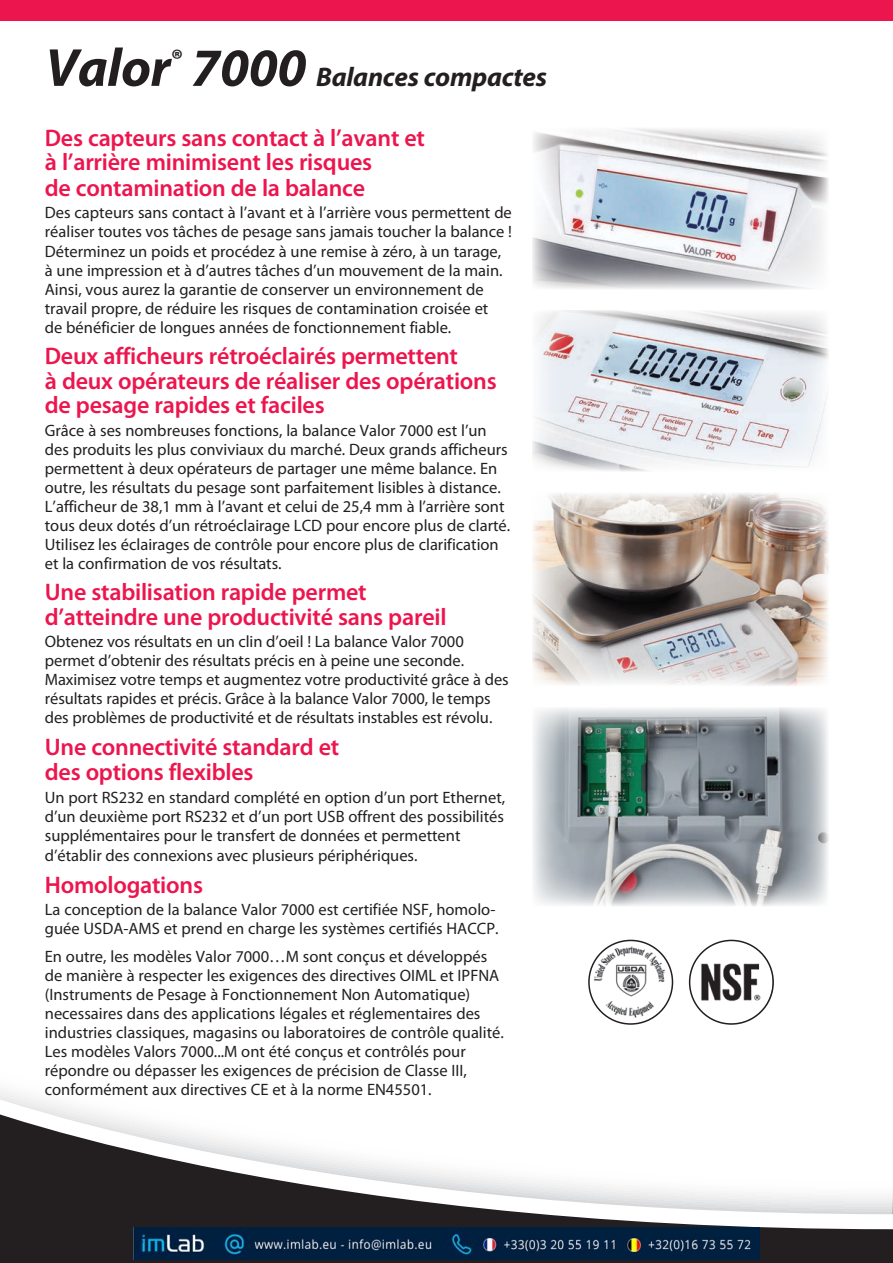
<style>
.page{position:relative;width:893px;height:1263px;background:#fff}
.page>*{position:absolute;margin:0;border:0;box-sizing:border-box;transform-origin:0 0}
.t1{font:italic 700 27px "Myriad Pro";letter-spacing:-.01em;color:#231f20}
.t2{font:600 24px/24.8px "Myriad Pro";letter-spacing:-.01em;color:#ed154e}
.t3{font:16.5px/19px "Myriad Pro";color:#231f20}
.s1{font-size:54px}
</style>
<div class="page">
<svg style="left:0;top:1096px;width:892px;height:167px"></svg>
<div style="left:0;top:0;width:893px;height:21px;background:#ed154e"></div>
<svg style="left:892px;top:1192px;width:1px;height:71px"></svg>
<img style="left:533px;top:707px;width:296px;height:199px">
<img style="left:532px;top:128px;width:297px;height:161px">
<img style="left:532px;top:493px;width:297px;height:193px">
<img style="left:532px;top:310px;width:297px;height:161px">
<img style="left:593px;top:945px;width:75px;height:75px">
<div style="left:588px;top:940px;width:85px;height:85px;border:2px solid #231f20;border-radius:50%"></div>
<img style="left:690px;top:940px;width:83px;height:84px;border-radius:42px">
<div style="left:689px;top:940px;width:85px;height:85px;border:2px solid #231f20;border-radius:50%"></div>
<img style="left:134px;top:1228px;width:625px;height:32px">
<h1 class="t1" style="left:45px;top:59px;width:503px"><span class="s1">Valor</span>® <span class="s1">7000</span> Balances compactes</h1>
<h2 class="t2" style="left:45px;top:124px;width:382px;line-height:25.2px">Des capteurs sans contact à l’avant et à l’arrière minimisent les risques<br>de contamination de la balance</h2>
<p class="t3" style="left:45px;top:203px;width:469px">Des capteurs sans contact à l’avant et à l’arrière vous permettent de réaliser toutes vos tâches de pesage sans jamais toucher la balance !<br>Déterminez un poids et procédez à une remise à zéro, à un tarage, à une impression et à d’autres tâches d’un mouvement de la main.<br>Ainsi, vous aurez la garantie de conserver un environnement de travail propre, de réduire les risques de contamination croisée et<br>de bénéficier de longues années de fonctionnement fiable.</p>
<h2 class="t2" style="left:45px;top:343px;width:453px">Deux afficheurs rétroéclairés permettent<br>à deux opérateurs de réaliser des opérations de pesage rapides et faciles</h2>
<p class="t3" style="left:45px;top:420px;width:467px">Grâce à ses nombreuses fonctions, la balance Valor 7000 est l’un des produits les plus conviviaux du marché. Deux grands afficheurs permettent à deux opérateurs de partager une même balance. En outre, les résultats du pesage sont parfaitement lisibles à distance.<br>L’afficheur de 38,1 mm à l’avant et celui de 25,4 mm à l’arrière sont tous deux dotés d’un rétroéclairage LCD pour encore plus de clarté.<br>Utilisez les éclairages de contrôle pour encore plus de clarification et la confirmation de vos résultats.</p>
<h2 class="t2" style="left:45px;top:579px;width:403px">Une stabilisation rapide permet d’atteindre une productivité sans pareil</h2>
<p class="t3" style="left:45px;top:632px;width:465px">Obtenez vos résultats en un clin d’oeil ! La balance Valor 7000 permet d’obtenir des résultats précis en à peine une seconde.<br>Maximisez votre temps et augmentez votre productivité grâce à des résultats rapides et précis. Grâce à la balance Valor 7000, le temps des problèmes de productivité et de résultats instables est révolu.</p>
<h2 class="t2" style="left:45px;top:733px;width:296px;line-height:25.8px">Une connectivité standard et des options flexibles</h2>
<p class="t3" style="left:45px;top:787px;width:462px">Un port RS232 en standard complété en option d’un port Ethernet, d’un deuxième port RS232 et d’un port USB offrent des possibilités supplémentaires pour le transfert de données et permettent d’établir des connexions avec plusieurs périphériques.</p>
<h2 class="t2" style="left:45px;top:872px;width:160px">Homologations</h2>
<p class="t3" style="left:45px;top:900px;width:455px">La conception de la balance Valor 7000 est certifiée NSF, homolo&shy;guée USDA-AMS et prend en charge les systèmes certifiés HACCP.</p>
<p class="t3" style="left:45px;top:946px;width:460px">En outre, les modèles Valor 7000…M sont conçus et développés de manière à respecter les exigences des directives OIML et IPFNA (Instruments de Pesage à Fonctionnement Non Automatique) necessaires dans des applications légales et réglementaires des industries classiques, magasins ou laboratoires de contrôle qualité.<br>Les modèles Valors 7000...M ont été conçus et contrôlés pour répondre ou dépasser les exigences de précision de Classe III, conformément aux directives CE et à la norme EN45501.</p>
</div>
